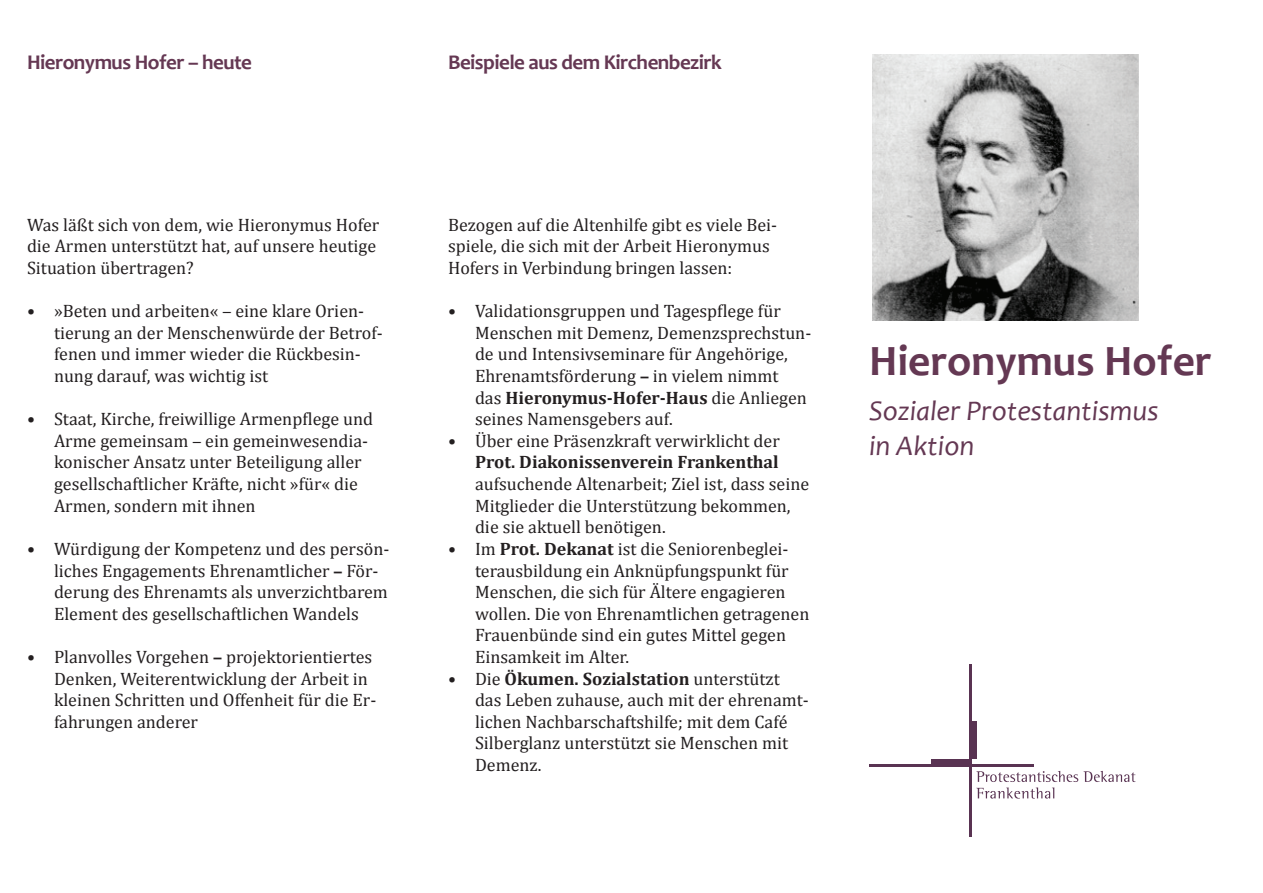
<style>
.page{position:relative;width:1263px;height:893px;background:#fff}
.page>*{position:absolute;margin:0;border:0;box-sizing:border-box;transform-origin:0 0}
.t1{font:700 43.5px "Candara";color:#643853}
.t2{font:italic 28.5px/34.2px "Candara";color:#643853}
.t3{font:700 21px "Candara";letter-spacing:-.025em;color:#653853}
.t4{font:18px/21.6px "Cambria";color:#231f20}
.t5{font:700 18px "Cambria";color:#231f20}
.s1{font-family:"Candara"}
.s2{font-family:"Candara";font-weight:700}
.s3{font-weight:700}
</style>
<div class="page">
<hr style="left:869px;top:764px;width:164px;height:3px;background:#593352">
<hr style="left:969px;top:664px;width:2px;height:173px;background:#593352">
<div style="left:931px;top:759px;width:38px;height:7px;background:#593352"></div>
<div style="left:970px;top:721px;width:6px;height:38px;background:#593352"></div>
<svg style="left:976px;top:771px;width:159px;height:28px"></svg>
<img style="left:872px;top:54px;width:266px;height:266px">
<p class="t3" style="left:27px;top:49px;width:226px">Hieronymus Hofer – heute</p>
<p class="t4" style="left:27px;top:214px;width:354px">Was läßt sich von dem, wie Hieronymus Hofer die Armen unterstützt hat, auf unsere heutige<br>Situation übertragen?</p>
<p class="t4" style="left:54px;top:300px;width:330px;text-indent:-27px">• »Beten und arbeiten« <span class="s1">–</span> eine klare Orien&shy;tierung an der Menschenwürde der Betrof&shy;fenen und immer wieder die Rückbesin&shy;nung darauf, was wichtig ist</p>
<p class="t4" style="left:54px;top:408px;width:321px;text-indent:-27px">• Staat, Kirche, freiwillige Armenpflege und Arme gemeinsam <span class="s1">–</span> ein gemeinwesendia&shy;konischer Ansatz unter Beteiligung aller gesellschaftlicher Kräfte, nicht »für« die Armen, sondern mit ihnen</p>
<p class="t4" style="left:54px;top:538px;width:337px;text-indent:-27px">• Würdigung der Kompetenz und des persön&shy;liches Engagements Ehrenamtlicher <span class="s2">–</span> För&shy;derung des Ehrenamts als unverzichtbarem Element des gesellschaftlichen Wandels</p>
<p class="t4" style="left:54px;top:646px;width:324px;text-indent:-27px">• Planvolles Vorgehen <span class="s2">–</span> projektorientiertes Denken, Weiterentwicklung der Arbeit in kleinen Schritten und Offenheit für die Er&shy;fahrungen anderer</p>
<p class="t3" style="left:448px;top:49px;width:275px">Beispiele aus dem Kirchenbezirk</p>
<p class="t4" style="left:448px;top:214px;width:331px">Bezogen auf die Altenhilfe gibt es viele Bei&shy;spiele, die sich mit der Arbeit Hieronymus<br>Hofers in Verbindung bringen lassen:</p>
<p class="t4" style="left:475px;top:300px;width:338px;text-indent:-27px">• Validationsgruppen und Tagespflege für Menschen mit Demenz, Demenzsprechstun&shy;de und Intensivseminare für Angehörige, Ehrenamtsförderung <span class="s2">–</span> in vielem nimmt<br>das <span class="s3">Hieronymus-Hofer-Haus</span> die Anliegen seines Namensgebers auf.</p>
<p class="t4" style="left:448px;top:430px;width:333px">• Über eine Präsenzkraft verwirklicht der</p>
<p class="t5" style="left:475px;top:450px;width:305px">Prot. Diakonissenverein Frankenthal</p>
<p class="t4" style="left:475px;top:473px;width:336px">aufsuchende Altenarbeit; Ziel ist, dass seine<br>Mitglieder die Unterstützung bekommen, die sie aktuell benötigen.</p>
<p class="t4" style="left:475px;top:538px;width:336px;text-indent:-27px">• Im <span class="s3">Prot. Dekanat</span> ist die Seniorenbeglei&shy;terausbildung ein Anknüpfungspunkt für Menschen, die sich für Ältere engagieren wollen. Die von Ehrenamtlichen getragenen Frauenbünde sind ein gutes Mittel gegen Einsamkeit im Alter.</p>
<p class="t4" style="left:475px;top:667px;width:335px;text-indent:-27px">• Die <span class="s3">Ökumen. Sozialstation</span> unterstützt das Leben zuhause, auch mit der ehrenamt&shy;lichen Nachbarschaftshilfe; mit dem Café Silberglanz unterstützt sie Menschen mit Demenz.</p>
<h1 class="t1" style="left:869px;top:333px;width:344px">Hieronymus Hofer</h1>
<h2 class="t2" style="left:869px;top:394px;width:291px">Sozialer Protestantismus in Aktion</h2>
</div>
